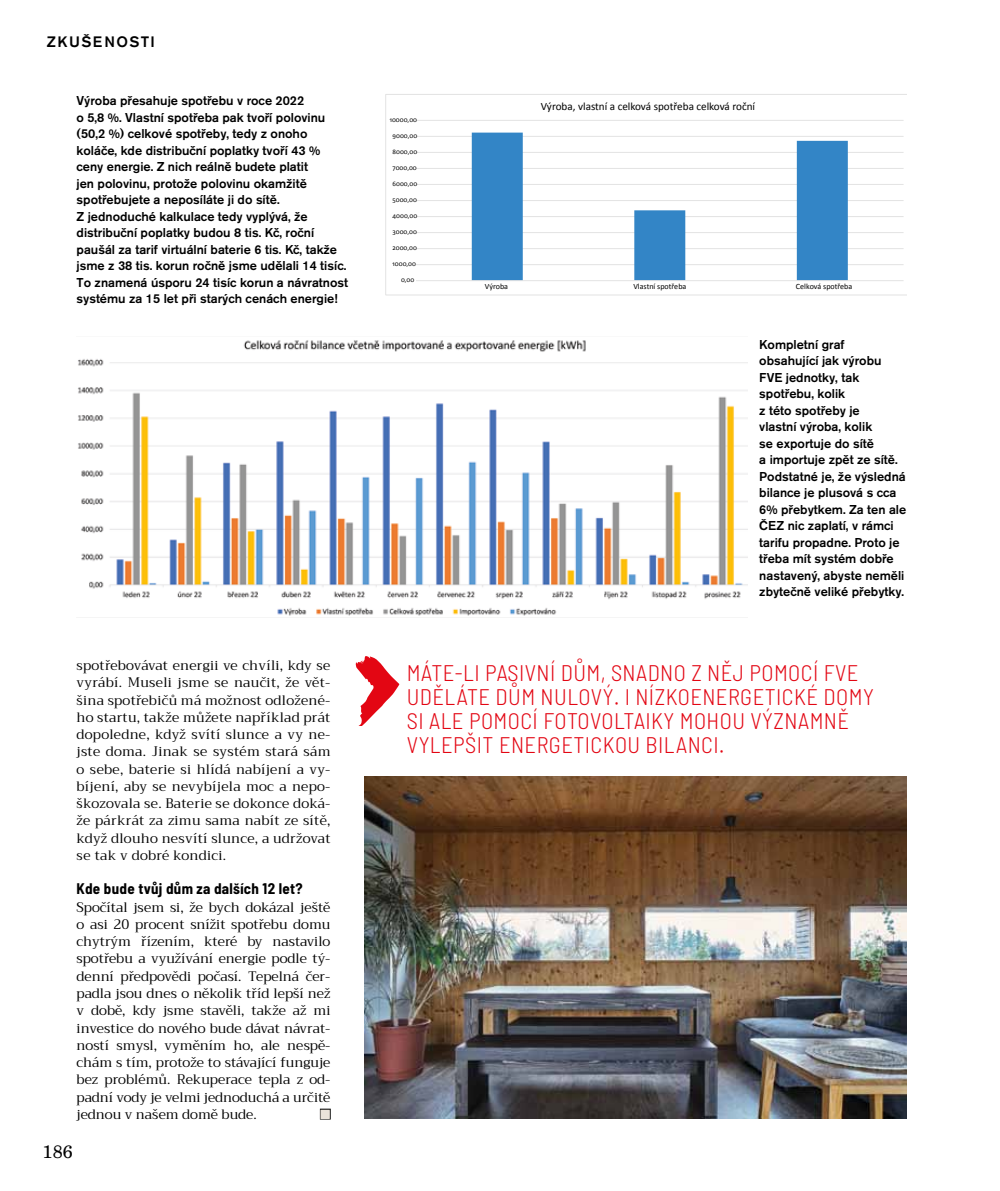
<style>
.page{position:relative;width:1000px;height:1191px;background:#fff}
.page>*{position:absolute;margin:0;border:0;box-sizing:border-box;transform-origin:0 0}
.t1{font:300 semi-condensed 22.5px/24px "Barlow";letter-spacing:.02em;color:#e30613}
.t2{font:18px "New Century Schoolbook CE";color:#000}
.t3{font:700 semi-condensed 15px "Barlow";letter-spacing:.02em;color:#000}
.t4{font:500 15px "Akzidenz Grotesk BECE";letter-spacing:.095em;color:#000}
.t5{font:13.5px/17.2px "Trirong";color:#000;text-align:justify}
.t6{font:13.5px "Zapf Dingbats ITC";color:#eae3db}
.t7{font:500 12.75px/16.5px "Akzidenz Grotesk BECE";color:#000}
.t8{font:11.1px "Calibri";color:#000}
.t9{font:8.1px "Calibri";color:#000}
.t10{font:6.75px "Calibri";color:#000}
</style>
<div class="page">
<div style="left:320px;top:1108px;width:11px;height:11px;border:2px solid #000"></div>
<img style="left:78px;top:340px;width:669px;height:276px">
<svg style="left:385px;top:94px;width:521px;height:201px"></svg>
<svg style="left:356px;top:656px;width:43px;height:70px"></svg>
<img style="left:364px;top:776px;width:542px;height:342px">
<p class="t4" style="left:47px;top:33px;width:110px">zkušenosti</p>
<p class="t7" style="left:77px;top:93px;width:273px">Výroba přesahuje spotřebu v roce 2022<br>o 5,8 %. Vlastní spotřeba pak tvoří polovinu (50,2 %) celkové spotřeby, tedy z onoho koláče, kde distribuční poplatky tvoří 43 % ceny energie. Z nich reálně budete platit<br>jen polovinu, protože polovinu okamžitě spotřebujete a neposíláte ji do sítě.<br>Z jednoduché kalkulace tedy vyplývá, že distribuční poplatky budou 8 tis. Kč, roční paušál za tarif virtuální baterie 6 tis. Kč, takže jsme z 38 tis. korun ročně jsme udělali 14 tisíc.<br>To znamená úsporu 24 tisíc korun a návratnost systému za 15 let při starých cenách energie!</p>
<p class="t5" style="left:77px;top:657px;width:255px">spotřebovávat energii ve chvíli, kdy se vyrábí. Museli jsme se naučit, že vět&shy;šina spotřebičů má možnost odložené&shy;ho startu, takže můžete například prát dopoledne, když svítí slunce a vy ne&shy;jste doma. Jinak se systém stará sám o sebe, baterie si hlídá nabíjení a vy&shy;bíjení, aby se nevybíjela moc a nepo&shy;škozovala se. Baterie se dokonce doká&shy;že párkrát za zimu sama nabít ze sítě, když dlouho nesvítí slunce, a udržovat se tak v dobré kondici.</p>
<p class="t3" style="left:77px;top:878px;width:227px">Kde bude tvůj dům za dalších 12 let?</p>
<p class="t5" style="left:77px;top:898px;width:255px">Spočítal jsem si, že bych dokázal ještě o asi 20 procent snížit spotřebu domu chytrým řízením, které by nastavilo spotřebu a využívání energie podle tý&shy;denní předpovědi počasí. Tepelná čer&shy;padla jsou dnes o několik tříd lepší než v době, kdy jsme stavěli, takže až mi investice do nového bude dávat návrat&shy;ností smysl, vyměním ho, ale nespě&shy;chám s tím, protože to stávající funguje bez problémů. Rekuperace tepla z od&shy;padní vody je velmi jednoduchá a určitě jednou v našem domě bude.</p>
<p class="t6" style="left:320px;top:1107px;width:12px">■</p>
<h2 class="t2" style="left:43px;top:1141px;width:32px">186</h2>
<p class="t10" style="left:389px;top:116px;width:29px">10000,00</p>
<p class="t10" style="left:392px;top:132px;width:26px">9000,00</p>
<p class="t10" style="left:392px;top:148px;width:26px">8000,00</p>
<p class="t10" style="left:392px;top:164px;width:26px">7000,00</p>
<p class="t10" style="left:392px;top:180px;width:26px">6000,00</p>
<p class="t10" style="left:392px;top:196px;width:26px">5000,00</p>
<p class="t10" style="left:392px;top:212px;width:26px">4000,00</p>
<p class="t10" style="left:392px;top:228px;width:26px">3000,00</p>
<p class="t10" style="left:392px;top:244px;width:26px">2000,00</p>
<p class="t10" style="left:392px;top:260px;width:25px">1000,00</p>
<p class="t10" style="left:401px;top:276px;width:15px">0,00</p>
<p class="t8" style="left:540px;top:99px;width:216px">Výroba, vlastní a celková spotřeba celková roční</p>
<p class="t9" style="left:485px;top:282px;width:25px">Výroba</p>
<p class="t9" style="left:633px;top:282px;width:54px">Vlastní spotřeba</p>
<p class="t9" style="left:795px;top:282px;width:58px">Celková spotřeba</p>
<p class="t7" style="left:759px;top:336px;width:148px">Kompletní graf obsahující jak výrobu<br>FVE jednotky, tak spotřebu, kolik<br>z této spotřeby je<br>vlastní výroba, kolik<br>se exportuje do sítě<br>a importuje zpět ze sítě.<br>Podstatné je, že výsledná bilance je plusová s cca<br>6% přebytkem. Za ten ale<br>ČEZ nic zaplatí, v rámci tarifu propadne. Proto je třeba mít systém dobře nastavený, abyste neměli zbytečně veliké přebytky.</p>
<h1 class="t1" style="left:407px;top:659px;width:468px">MÁTE-LI PASIVNÍ DŮM, SNADNO Z NĚJ POMOCÍ FVE UDĚLÁTE DŮM NULOVÝ. I NÍZKOENERGETICKÉ DOMY SI ALE POMOCÍ FOTOVOLTAIKY MOHOU VÝZNAMNĚ VYLEPŠIT ENERGETICKOU BILANCI.</h1>
</div>
